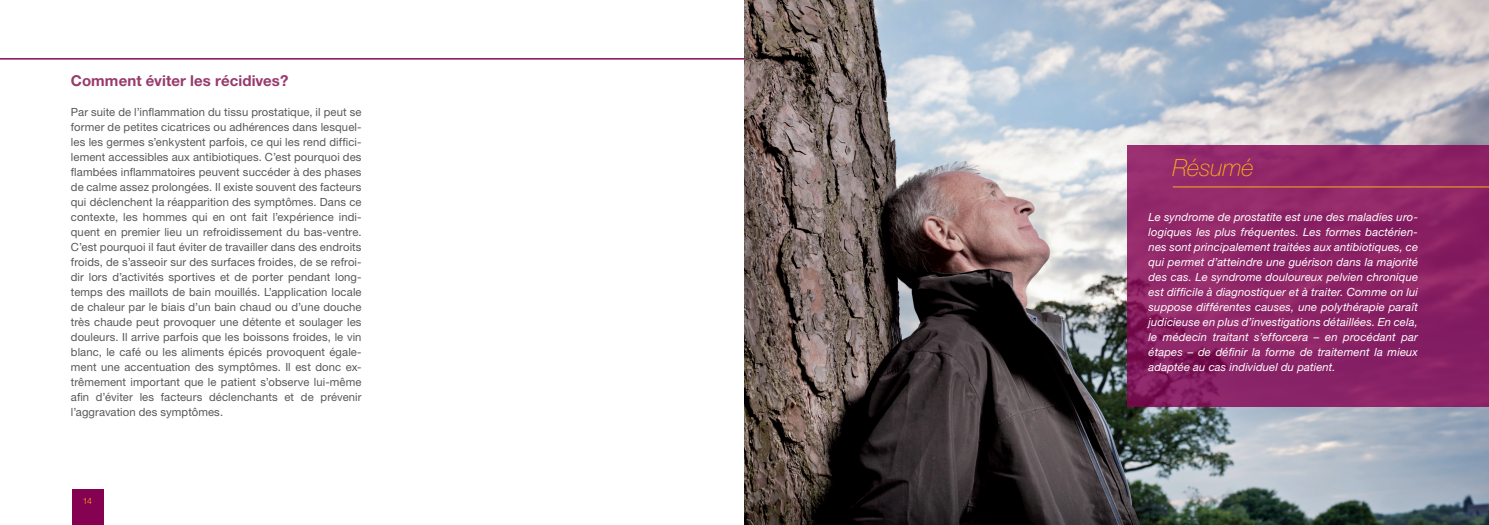
<style>
.page{position:relative;width:1489px;height:525px;background:#fff}
.page>*{position:absolute;margin:0;border:0;box-sizing:border-box;transform-origin:0 0}
.t1{font:italic 100 23.75px "Helvetica Neue";letter-spacing:-.005em;color:#faaf18}
.t2{font:700 15px "Helvetica Neue";letter-spacing:.005em;color:#983a6b}
.t3{font:11.25px/15px "Helvetica Neue";letter-spacing:.01em;color:#57585a;text-align:justify}
.t4{font:italic 11.25px/15px "Helvetica Neue";letter-spacing:.015em;color:#fff;text-align:justify}
.t5{font:300 8.75px "Helvetica Neue";color:#faaf18}
</style>
<div class="page">
<hr style="left:0;top:58px;width:1488px;height:1px;background:#850152">
<div style="left:71px;top:489px;width:32px;height:35px;background:#850152"></div>
<img style="left:744px;top:0;width:744px;height:524px">
<svg style="left:1127px;top:145px;width:361px;height:262px;background:#8c2365"></svg>
<hr style="left:1172px;top:186px;width:316px;height:1px;background:#faaf18">
<h2 class="t2" style="left:71px;top:71px;width:219px">Comment éviter les récidives?</h2>
<p class="t3" style="left:71px;top:104px;width:292px">Par suite de l’inflammation du tissu prostatique, il peut se former de petites cicatrices ou adhérences dans lesquel&shy;les les germes s’enkystent parfois, ce qui les rend diffici&shy;lement accessibles aux antibiotiques. C’est pourquoi des flambées inflammatoires peuvent succéder à des phases de calme assez prolongées. Il existe souvent des facteurs qui déclenchent la réapparition des symptômes. Dans ce contexte, les hommes qui en ont fait l’expérience indi&shy;quent en premier lieu un refroidissement du bas-ventre.<br>C’est pourquoi il faut éviter de travailler dans des endroits froids, de s’asseoir sur des surfaces froides, de se refroi&shy;dir lors d’activités sportives et de porter pendant long&shy;temps des maillots de bain mouillés. L’application locale de chaleur par le biais d’un bain chaud ou d’une douche très chaude peut provoquer une détente et soulager les douleurs. Il arrive parfois que les boissons froides, le vin blanc, le café ou les aliments épicés provoquent égale&shy;ment une accentuation des symptômes. Il est donc ex&shy;trêmement important que le patient s’observe lui-même afin d’éviter les facteurs déclenchants et de prévenir l’aggravation des symptômes.</p>
<p class="t5" style="left:83px;top:495px;width:11px">14</p>
<h1 class="t1" style="left:1172px;top:154px;width:83px">Résumé</h1>
<p class="t4" style="left:1148px;top:209px;width:271px">Le syndrome de prostatite est une des maladies uro&shy;logiques les plus fréquentes. Les formes bactérien&shy;nes sont principalement traitées aux antibiotiques, ce qui permet d’atteindre une guérison dans la majorité des cas. Le syndrome douloureux pelvien chronique est difficile à diagnostiquer et à traiter. Comme on lui suppose différentes causes, une polythérapie paraît judicieuse en plus d’investigations détaillées. En cela, le médecin traitant s’efforcera – en procédant par étapes – de définir la forme de traitement la mieux adaptée au cas individuel du patient.</p>
</div>
